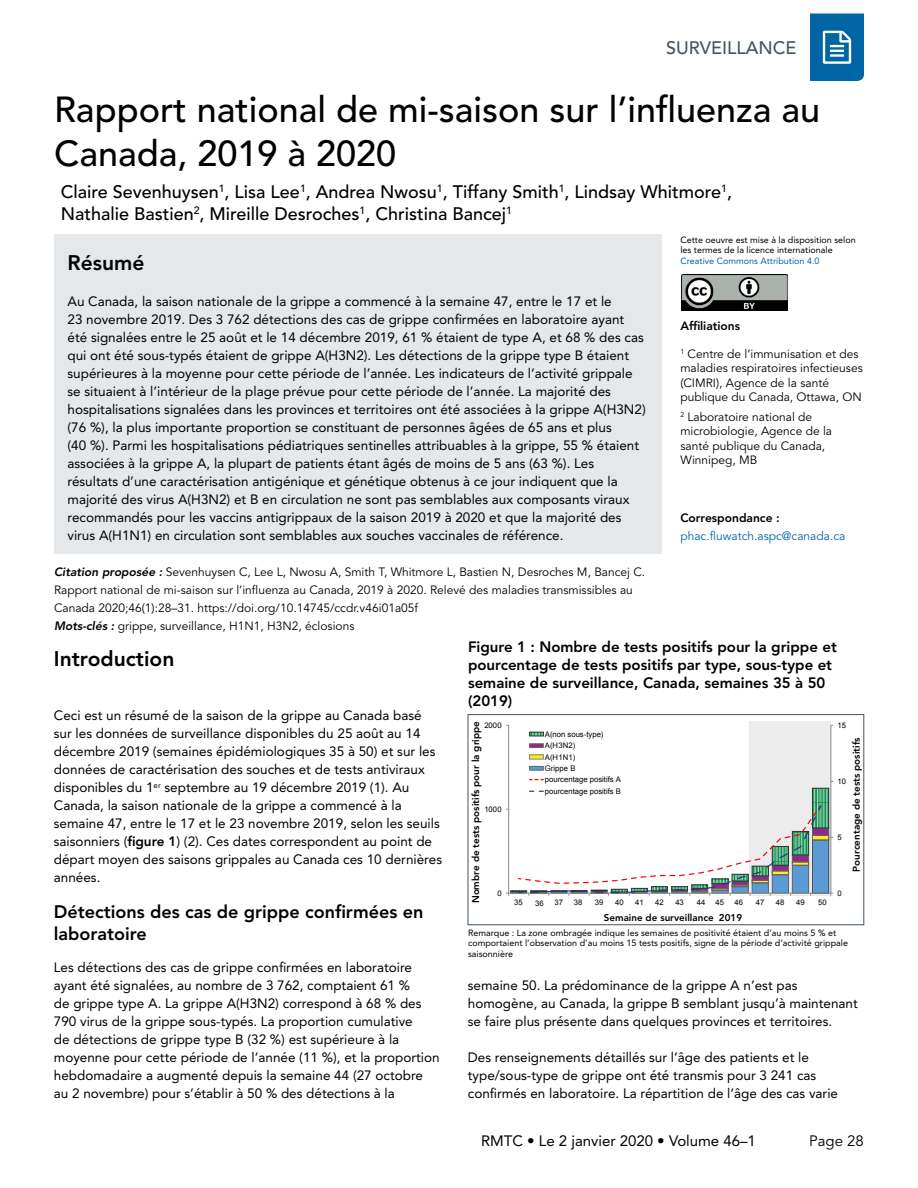
<style>
.page{position:relative;width:918px;height:1188px;background:#fff}
.page>*{position:absolute;margin:0;border:0;box-sizing:border-box;transform-origin:0 0}
.t1{font:500 36px/43.2px "Avenir LT Std";color:#000}
.t2{font:800 21px "Avenir LT Std";color:#000}
.t3{font:500 18px/21.6px "Avenir LT Std";color:#000}
.t4{font:800 18px/21.6px "Avenir LT Std";color:#000}
.t5{font:500 18px "Avenir LT Std";color:#455560}
.t6{font:800 15px/18px "Avenir LT Std";color:#000}
.t7{font:15px "Avenir LT Std";color:#000}
.t8{font:15px "Avenir LT Std";color:#000}
.t9{font:13.5px/18px "Avenir LT Std";color:#000}
.t10{font:12px/14.4px "Avenir LT Std";color:#000}
.t11{font:12px "Avenir LT Std";color:#0065a4}
.t12{font:800 12px "Avenir LT Std";color:#000}
.t13{font:800 9.75px "Avenir LT Std";color:#000}
.t14{font:9px/10.5px "Avenir LT Std";color:#000}
.t15{font:9px "Avenir LT Std";color:#0065a4}
.t16{font:7.65px/11.4px "Arial";color:#000}
.s1{font-weight:800;font-style:italic}
.s2{font-weight:800}
</style>
<div class="page">
<svg style="left:810px;top:14px;width:54px;height:67px;background:#1c76ae"></svg>
<div style="left:54px;top:234px;width:608px;height:320px;background:#e4e8ea"></div>
<div style="left:749px;top:721px;width:81px;height:174px;background:#ececec"></div>
<div style="left:812px;top:840px;width:17px;height:53px;background:#5b9bd5"></div>
<div style="left:812px;top:840px;width:17px;height:53px;border:1px solid #4d4d4d"></div>
<div style="left:812px;top:835px;width:17px;height:5px;background:#fcee21"></div>
<div style="left:812px;top:835px;width:17px;height:5px;border:1px solid #666"></div>
<div style="left:812px;top:828px;width:17px;height:7px;background:#93278f"></div>
<div style="left:812px;top:828px;width:17px;height:7px;border:1px solid #666"></div>
<svg style="left:814px;top:790px;width:13px;height:36px"></svg>
<div style="left:812px;top:788px;width:17px;height:40px;border:1px solid #333"></div>
<hr style="left:831px;top:725px;width:1px;height:168px;background:#898989">
<hr style="left:508px;top:725px;width:1px;height:168px;background:#898989">
<hr style="left:509px;top:893px;width:322px;height:1px;background:#898989">
<div style="left:530px;top:732px;width:13px;height:4px;border:1px solid #333"></div>
<div style="left:530px;top:744px;width:13px;height:4px;border:1px solid #666"></div>
<div style="left:530px;top:766px;width:13px;height:4px;border:1px solid #666"></div>
<svg style="left:506px;top:804px;width:316px;height:92px"></svg>
<div style="left:468px;top:714px;width:396px;height:211px;border:1px solid #455560"></div>
<img style="left:682px;top:274px;width:105px;height:37px">
<h3 class="t5" style="left:666px;top:37px;width:132px">SURVEILLANCE</h3>
<h1 class="t1" style="left:54px;top:89px;width:768px">Rapport national de mi-saison sur l’influenza au<br>Canada, 2019 à 2020</h1>
<h3 class="t3" style="left:61px;top:181px;width:673px">Claire Sevenhuysen<sup>1</sup>, Lisa Lee<sup>1</sup>, Andrea Nwosu<sup>1</sup>, Tiffany Smith<sup>1</sup>, Lindsay Whitmore<sup>1</sup>,<br>Nathalie Bastien<sup>2</sup>, Mireille Desroches<sup>1</sup>, Christina Bancej<sup>1</sup></h3>
<h2 class="t2" style="left:68px;top:250px;width:78px">Résumé</h2>
<p class="t9" style="left:68px;top:292px;width:580px">Au Canada, la saison nationale de la grippe a commencé à la semaine 47, entre le 17 et le<br>23 novembre 2019. Des 3 762 détections des cas de grippe confirmées en laboratoire ayant été signalées entre le 25 août et le 14 décembre 2019, 61 % étaient de type A, et 68 % des cas qui ont été sous-typés étaient de grippe A(H3N2). Les détections de la grippe type B étaient supérieures à la moyenne pour cette période de l’année. Les indicateurs de l’activité grippale se situaient à l’intérieur de la plage prévue pour cette période de l’année. La majorité des hospitalisations signalées dans les provinces et territoires ont été associées à la grippe A(H3N2) (76 %), la plus importante proportion se constituant de personnes âgées de 65 ans et plus<br>(40 %). Parmi les hospitalisations pédiatriques sentinelles attribuables à la grippe, 55 % étaient associées à la grippe A, la plupart de patients étant âgés de moins de 5 ans (63 %). Les résultats d’une caractérisation antigénique et génétique obtenus à ce jour indiquent que la majorité des virus A(H3N2) et B en circulation ne sont pas semblables aux composants viraux recommandés pour les vaccins antigrippaux de la saison 2019 à 2020 et que la majorité des virus A(H1N1) en circulation sont semblables aux souches vaccinales de référence.</p>
<p class="t14" style="left:680px;top:234px;width:177px">Cette oeuvre est mise à la disposition selon les termes de la licence internationale</p>
<p class="t15" style="left:680px;top:255px;width:141px">Creative Commons Attribution 4.0</p>
<p class="t12" style="left:680px;top:319px;width:61px">Affiliations</p>
<p class="t10" style="left:680px;top:347px;width:184px"><sup>1</sup> Centre de l’immunisation et des maladies respiratoires infectieuses (CIMRI), Agence de la santé publique du Canada, Ottawa, ON</p>
<p class="t10" style="left:680px;top:410px;width:153px"><sup>2</sup> Laboratoire national de microbiologie, Agence de la santé publique du Canada,<br>Winnipeg, MB</p>
<p class="t12" style="left:680px;top:511px;width:101px">Correspondance :</p>
<p class="t11" style="left:680px;top:529px;width:166px">phac.fluwatch.aspc@canada.ca</p>
<p class="t10" style="left:54px;top:563px;width:593px;line-height:18px"><span class="s1">Citation proposée :</span> Sevenhuysen C, Lee L, Nwosu A, Smith T, Whitmore L, Bastien N, Desroches M, Bancej C.<br>Rapport national de mi-saison sur l’influenza au Canada, 2019 à 2020. Relevé des maladies transmissibles au Canada 2020;46(1):28–31. https://doi.org/10.14745/ccdr.v46i01a05f<br><span class="s1">Mots-clés :</span> grippe, surveillance, H1N1, H3N2, éclosions</p>
<h2 class="t2" style="left:54px;top:646px;width:122px">Introduction</h2>
<p class="t6" style="left:468px;top:637px;width:370px">Figure 1 : Nombre de tests positifs pour la grippe et pourcentage de tests positifs par type, sous-type et semaine de surveillance, Canada, semaines 35 à 50 (2019)</p>
<p class="t9" style="left:54px;top:706px;width:390px">Ceci est un résumé de la saison de la grippe au Canada basé sur les données de surveillance disponibles du 25 août au 14 décembre 2019 (semaines épidémiologiques 35 à 50) et sur les données de caractérisation des souches et de tests antiviraux disponibles du 1<sup>er</sup> septembre au 19 décembre 2019 (1). Au Canada, la saison nationale de la grippe a commencé à la semaine 47, entre le 17 et le 23 novembre 2019, selon les seuils saisonniers (<span class="s2">figure 1</span>) (2). Ces dates correspondent au point de départ moyen des saisons grippales au Canada ces 10 dernières années.</p>
<h3 class="t4" style="left:54px;top:901px;width:371px">Détections des cas de grippe confirmées en laboratoire</h3>
<p class="t9" style="left:54px;top:958px;width:387px">Les détections des cas de grippe confirmées en laboratoire ayant été signalées, au nombre de 3 762, comptaient 61 %<br>de grippe type A. La grippe A(H3N2) correspond à 68 % des 790 virus de la grippe sous-typés. La proportion cumulative<br>de détections de grippe type B (32 %) est supérieure à la moyenne pour cette période de l’année (11 %), et la proportion hebdomadaire a augmenté depuis la semaine 44 (27 octobre au 2 novembre) pour s’établir à 50 % des détections à la</p>
<p class="t13" style="left:470px;top:903px;width:184px;rotate:-90deg">Nombre de tests positifs pour la grippe</p>
<p class="t16" style="left:484px;top:720px;width:19px">2000</p>
<p class="t16" style="left:837px;top:720px;width:10px">15</p>
<p class="t16" style="left:545px;top:729px;width:78px">A(non sous-type)<br>A(H3N2)<br>A(H1N1)<br>Grippe B<br>pourcentage positifs A pourcentage positifs B</p>
<p class="t13" style="left:851px;top:872px;width:135px;rotate:-90deg">Pourcentage de tests positifs</p>
<p class="t16" style="left:837px;top:776px;width:10px">10</p>
<p class="t16" style="left:484px;top:804px;width:19px">1000</p>
<p class="t16" style="left:837px;top:832px;width:6px">5</p>
<p class="t16" style="left:497px;top:888px;width:6px">0</p>
<p class="t16" style="left:837px;top:888px;width:6px">0</p>
<p class="t16" style="left:514px;top:897px;width:10px">35</p>
<p class="t16" style="left:555px;top:897px;width:10px">37</p>
<p class="t16" style="left:595px;top:897px;width:10px">39</p>
<p class="t16" style="left:635px;top:897px;width:10px">41</p>
<p class="t16" style="left:675px;top:897px;width:10px">43</p>
<p class="t16" style="left:716px;top:897px;width:10px">45</p>
<p class="t16" style="left:756px;top:897px;width:10px">47</p>
<p class="t16" style="left:796px;top:897px;width:10px">49</p>
<p class="t16" style="left:535px;top:897px;width:10px">36</p>
<p class="t16" style="left:574px;top:897px;width:10px">38</p>
<p class="t16" style="left:615px;top:897px;width:10px">40</p>
<p class="t16" style="left:655px;top:897px;width:10px">42</p>
<p class="t16" style="left:697px;top:897px;width:10px">44</p>
<p class="t16" style="left:735px;top:897px;width:10px">46</p>
<p class="t16" style="left:776px;top:897px;width:10px">48</p>
<p class="t16" style="left:818px;top:897px;width:10px">50</p>
<p class="t14" style="left:468px;top:928px;width:381px">Remarque : La zone ombragée indique les semaines de positivité étaient d’au moins 5 % et comportaient l’observation d’au moins 15 tests positifs, signe de la période d’activité grippale saisonnière</p>
<p class="t13" style="left:604px;top:911px;width:140px">Semaine de surveillance 2019</p>
<p class="t9" style="left:468px;top:976px;width:391px">semaine 50. La prédominance de la grippe A n’est pas homogène, au Canada, la grippe B semblant jusqu’à maintenant se faire plus présente dans quelques provinces et territoires.</p>
<p class="t9" style="left:468px;top:1048px;width:372px">Des renseignements détaillés sur l’âge des patients et le type/sous-type de grippe ont été transmis pour 3 241 cas confirmés en laboratoire. La répartition de l’âge des cas varie</p>
<p class="t7" style="left:481px;top:1133px;width:276px">RMTC • Le 2 janvier 2020 • Volume 46–1</p>
<p class="t8" style="left:809px;top:1133px;width:56px">Page 28</p>
</div>
